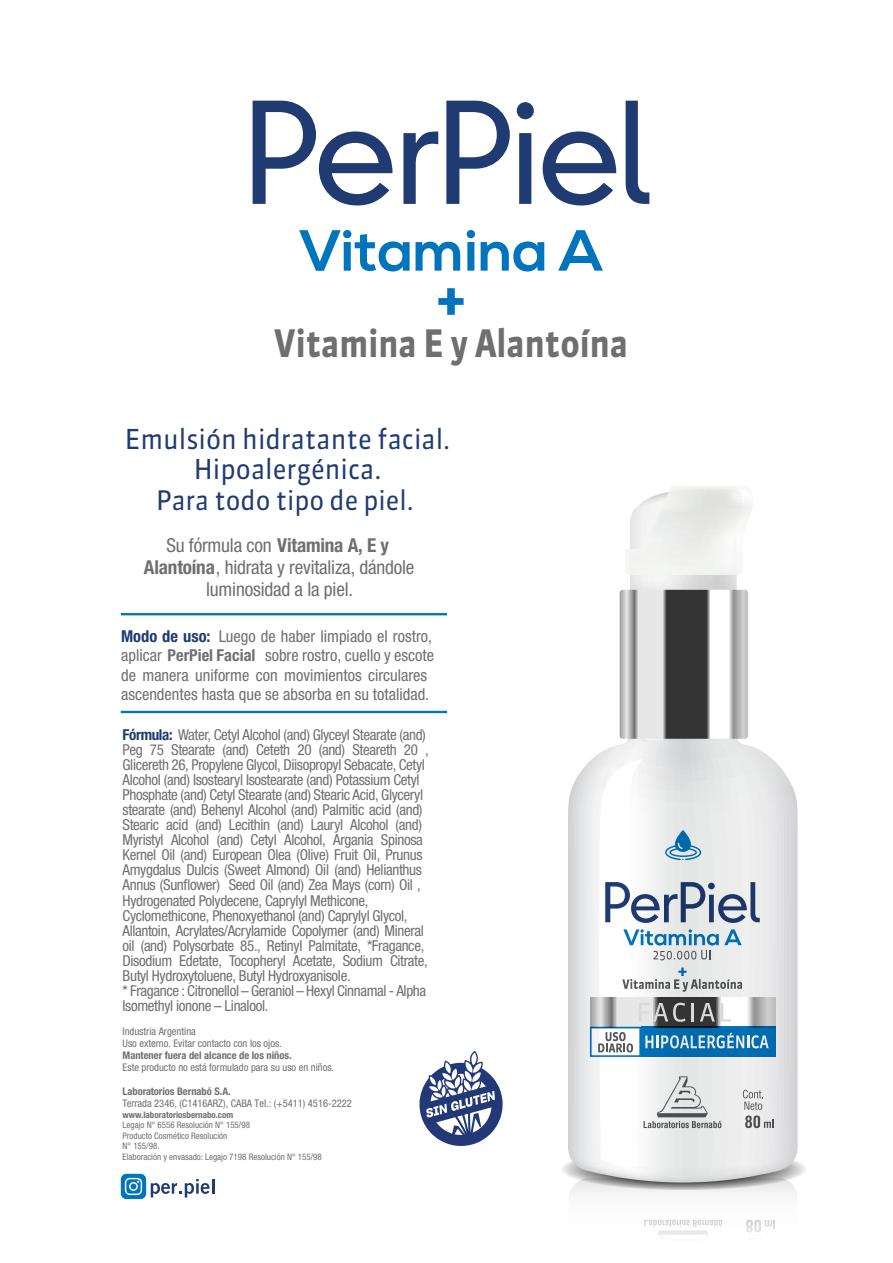
<style>
.page{position:relative;width:893px;height:1263px;background:#fff}
.page>*{position:absolute;margin:0;border:0;box-sizing:border-box;transform-origin:0 0}
.t1{font:700 57.9px "Nexa";color:#0075be}
.t2{font:700 51.3px "Sanuk LF";color:#0075be;scale:1.1 1}
.t3{font:700 37.65px "Sanuk LF";color:#706f6f;scale:.89 1}
.t4{font:27.45px/30.2px "Sanuk";color:#1f3b71;text-align:center;scale:.95 1}
.t5{font:26.85px "Sanuk";color:#1f3b71;scale:.95 1}
.t6{font:condensed 19.2px/21.9px "Helvetica Neue LT Std";letter-spacing:-.01em;color:#706f6f;text-align:center}
.t7{font:condensed 16.5px/19.2px "Helvetica Neue LT Std";color:#706f6f}
.t8{font:condensed 15px/15px "Helvetica Neue LT Std";letter-spacing:-.025em;color:#706f6f}
.t9{font:condensed 10.5px/12px "Helvetica Neue LT Std";color:#706f6f}
.t10{font:700 condensed 10.5px "Helvetica Neue LT Std";color:#706f6f}
.t11{font:condensed 9px/10.5px "Helvetica Neue LT Std";color:#706f6f}
.t12{font:700 condensed 9px "Helvetica Neue LT Std";color:#706f6f}
.s1{font-weight:700}
.s2{font-weight:700;color:#1f3b71}
</style>
<div class="page">
<svg style="left:253px;top:101px;width:139px;height:104px"></svg>
<svg style="left:403px;top:131px;width:35px;height:73px"></svg>
<svg style="left:446px;top:101px;width:64px;height:103px"></svg>
<svg style="left:517px;top:102px;width:17px;height:102px"></svg>
<svg style="left:543px;top:131px;width:73px;height:74px"></svg>
<svg style="left:626px;top:101px;width:23px;height:103px"></svg>
<hr style="left:121px;top:711px;width:326px;height:2px;background:#0075be">
<hr style="left:121px;top:613px;width:326px;height:2px;background:#0075be">
<svg style="left:568px;top:671px;width:230px;height:507px"></svg>
<svg style="left:620px;top:486px;width:134px;height:256px"></svg>
<svg style="left:590px;top:759px;width:184px;height:406px"></svg>
<svg style="left:570px;top:1178px;width:227px;height:60px"></svg>
<svg style="left:121px;top:1174px;width:93px;height:25px"></svg>
<svg style="left:419px;top:1051px;width:84px;height:95px"></svg>
<h1 class="t1" style="left:299px;top:217px;width:305px">Vitamina A</h1>
<h2 class="t2" style="left:436px;top:265px;width:29px">+</h2>
<h3 class="t3" style="left:274px;top:320px;width:400px">Vitamina E y Alantoína</h3>
<h3 class="t4" style="left:125px;top:424px;width:344px">Emulsión hidratante facial.<br>Hipoalergénica.</h3>
<h3 class="t5" style="left:156px;top:483px;width:273px">Para todo tipo de piel.</h3>
<p class="t6" style="left:144px;top:534px;width:272px">Su fórmula con <span class="s1">Vitamina A, E y<br>Alantoína</span>, hidrata y revitaliza, dándole luminosidad a la piel.</p>
<p class="t7" style="left:121px;top:627px;width:315px"><span class="s2">Modo de uso:</span> Luego de haber limpiado el rostro, aplicar <span class="s1">PerPiel Facial</span> sobre rostro, cuello y escote de manera uniforme con movimientos circulares ascendentes hasta que se absorba en su totalidad.</p>
<p class="t8" style="left:123px;top:727px;width:308px"><span class="s2">Fórmula:</span> Water, Cetyl Alcohol (and) Glyceyl Stearate (and)<br>Peg 75 Stearate (and) Ceteth 20 (and) Steareth 20 , Glicereth 26, Propylene Glycol, Diisopropyl Sebacate, Cetyl Alcohol (and) Isostearyl Isostearate (and) Potassium Cetyl Phosphate (and) Cetyl Stearate (and) Stearic Acid, Glyceryl stearate (and) Behenyl Alcohol (and) Palmitic acid (and)<br>Stearic acid (and) Lecithin (and) Lauryl Alcohol (and)<br>Myristyl Alcohol (and) Cetyl Alcohol, Argania Spinosa Kernel Oil (and) European Olea (Olive) Fruit Oil, Prunus Amygdalus Dulcis (Sweet Almond) Oil (and) Helianthus Annus (Sunflower) Seed Oil (and) Zea Mays (corn) Oil , Hydrogenated Polydecene, Caprylyl Methicone, Cyclomethicone, Phenoxyethanol (and) Caprylyl Glycol, Allantoin, Acrylates/Acrylamide Copolymer (and) Mineral oil (and) Polysorbate 85., Retinyl Palmitate, *Fragance, Disodium Edetate, Tocopheryl Acetate, Sodium Citrate, Butyl Hydroxytoluene, Butyl Hydroxyanisole.<br>* Fragance : Citronellol – Geraniol – Hexyl Cinnamal - Alpha Isomethyl ionone – Linalool.</p>
<p class="t9" style="left:123px;top:1025px;width:161px">Industria Argentina<br>Uso externo. Evitar contacto con los ojos.</p>
<p class="t10" style="left:123px;top:1049px;width:171px">Mantener fuera del alcance de los niños.</p>
<p class="t9" style="left:123px;top:1061px;width:213px">Este producto no está formulado para su uso en niños.</p>
<p class="t10" style="left:123px;top:1085px;width:110px">Laboratorios Bernabó S.A.</p>
<p class="t9" style="left:123px;top:1097px;width:231px">Terrada 2346, (C1416ARZ), CABA Tel.: (+5411) 4516-2222</p>
<p class="t12" style="left:123px;top:1109px;width:112px">www.laboratoriosbernabo.com</p>
<p class="t11" style="left:123px;top:1119px;width:201px">Legajo N° 6556 Resolución N° 155/98<br>Producto Cosmético Resolución<br>N° 155/98.<br>Elaboración y envasado: Legajo 7198 Resolución N° 155/98</p>
</div>
